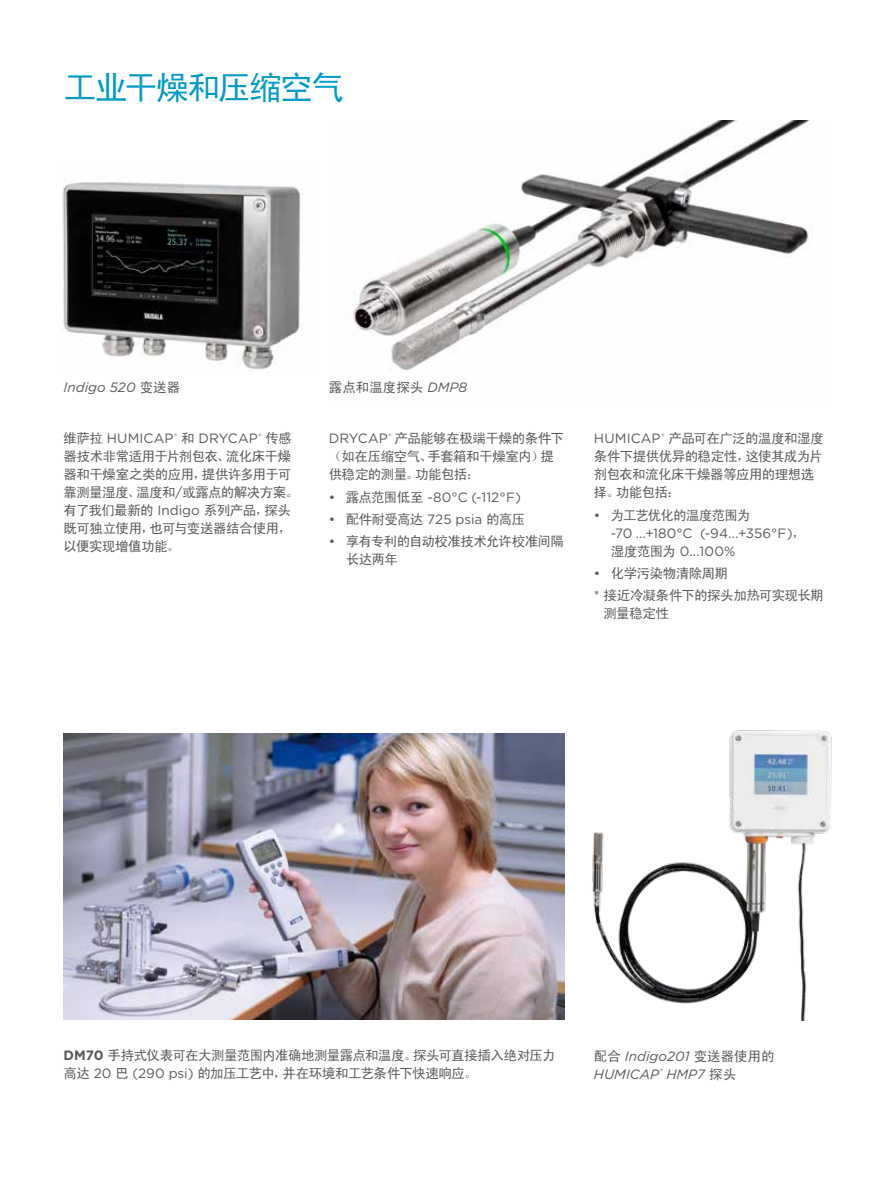
<style>
.page{position:relative;width:893px;height:1191px;background:#fff}
.page>*{position:absolute;margin:0;border:0;box-sizing:border-box;transform-origin:0 0}
.t1{font:33px "Sim Hei";letter-spacing:-.06em;color:#009ac7}
.t2{font:13.5px/18px "Sim Hei";letter-spacing:-.04em;color:#58595b}
.t3{font:13.5px/18px "Gotham";letter-spacing:.01em;color:#58595b}
.t4{font:italic 13.5px/18px "Gotham";color:#58595b}
.t5{font:13.5px "Sim Hei";letter-spacing:-.065em;color:#58595b}
.t6{font:13.5px "Sim Hei";color:#58595b}
.s1{font-family:"Sim Hei";font-style:normal}
.s2{font-family:"Sim Hei"}
.s3{font-family:"Gotham"}
.s4{font-family:"Gotham";font-style:italic}
.s5{font-family:"Gotham";font-weight:700}
</style>
<div class="page">
<img style="left:353px;top:121px;width:460px;height:250px">
<img style="left:62px;top:182px;width:241px;height:188px">
<img style="left:530px;top:730px;width:302px;height:290px">
<img style="left:64px;top:733px;width:500px;height:286px">
<h1 class="t1" style="left:64px;top:71px;width:282px">工业干燥和压缩空气</h1>
<p class="t4" style="left:64px;top:378px;width:118px">Indigo 520 <span class="s1">变送器</span></p>
<p class="t3" style="left:64px;top:429px;width:229px"><span class="s2">维萨拉</span> HUMICAP<sup>®</sup> <span class="s2">和</span> DRYCAP<sup>®</sup> <span class="s2">传感</span></p>
<p class="t2" style="left:64px;top:447px;width:237px">器技术非常适用于片剂包衣、流化床干燥器和干燥室之类的应用，提供许多用于可靠测量湿度、温度和<span class="s3">/</span>或露点的解决方案。有了我们最新的 <span class="s3">Indigo</span> 系列产品，探头既可独立使用，也可与变送器结合使用，以便实现增值功能。</p>
<p class="t6" style="left:329px;top:380px;width:140px">露点和温度探头 <span class="s4">DMP8</span></p>
<p class="t2" style="left:329px;top:429px;width:237px"><span class="s3">DRYCAP</span><sup>®</sup> 产品能够在极端干燥的条件下（如在压缩空气、手套箱和干燥室内）提供稳定的测量。功能包括：</p>
<p class="t3" style="left:329px;top:487px;width:194px">• <span class="s2">露点范围低至</span> -80°C (-112°F)</p>
<p class="t2" style="left:329px;top:510px;width:198px"><span class="s3">•</span> 配件耐受高达 <span class="s3">725 psia</span> 的高压</p>
<p class="t2" style="left:346px;top:532px;width:220px;text-indent:-17px"><span class="s3">•</span> 享有专利的自动校准技术允许校准间隔长达两年</p>
<p class="t2" style="left:594px;top:429px;width:232px"><span class="s3">HUMICAP</span><sup>®</sup> 产品可在广泛的温度和湿度条件下提供优异的稳定性，这使其成为片剂包衣和流化床干燥器等应用的理想选择。功能包括：</p>
<p class="t5" style="left:594px;top:508px;width:158px"><span class="s3">•</span> 为工艺优化的温度范围为</p>
<p class="t3" style="left:611px;top:523px;width:196px">-70 ...+180°C (-94...+356°F)<span class="s2">，湿度范围为</span> 0...100%</p>
<p class="t2" style="left:594px;top:562px;width:231px;line-height:22.2px"><span class="s3">•</span> 化学污染物清除周期<br><span class="s3">*</span> 接近冷凝条件下的探头加热可实现长期</p>
<p class="t2" style="left:603px;top:604px;width:67px">测量稳定性</p>
<p class="t2" style="left:64px;top:1046px;width:494px"><span class="s5">DM70</span> 手持式仪表可在大测量范围内准确地测量露点和温度。探头可直接插入绝对压力高达 <span class="s3">20</span> 巴 <span class="s3">(290 psi)</span> 的加压工艺中，并在环境和工艺条件下快速响应。</p>
<p class="t4" style="left:594px;top:1046px;width:182px"><span class="s1">配合</span> Indigo201 <span class="s1">变送器使用的<br></span>HUMICAP<sup>®</sup> HMP7 <span class="s1">探头</span></p>
</div>
